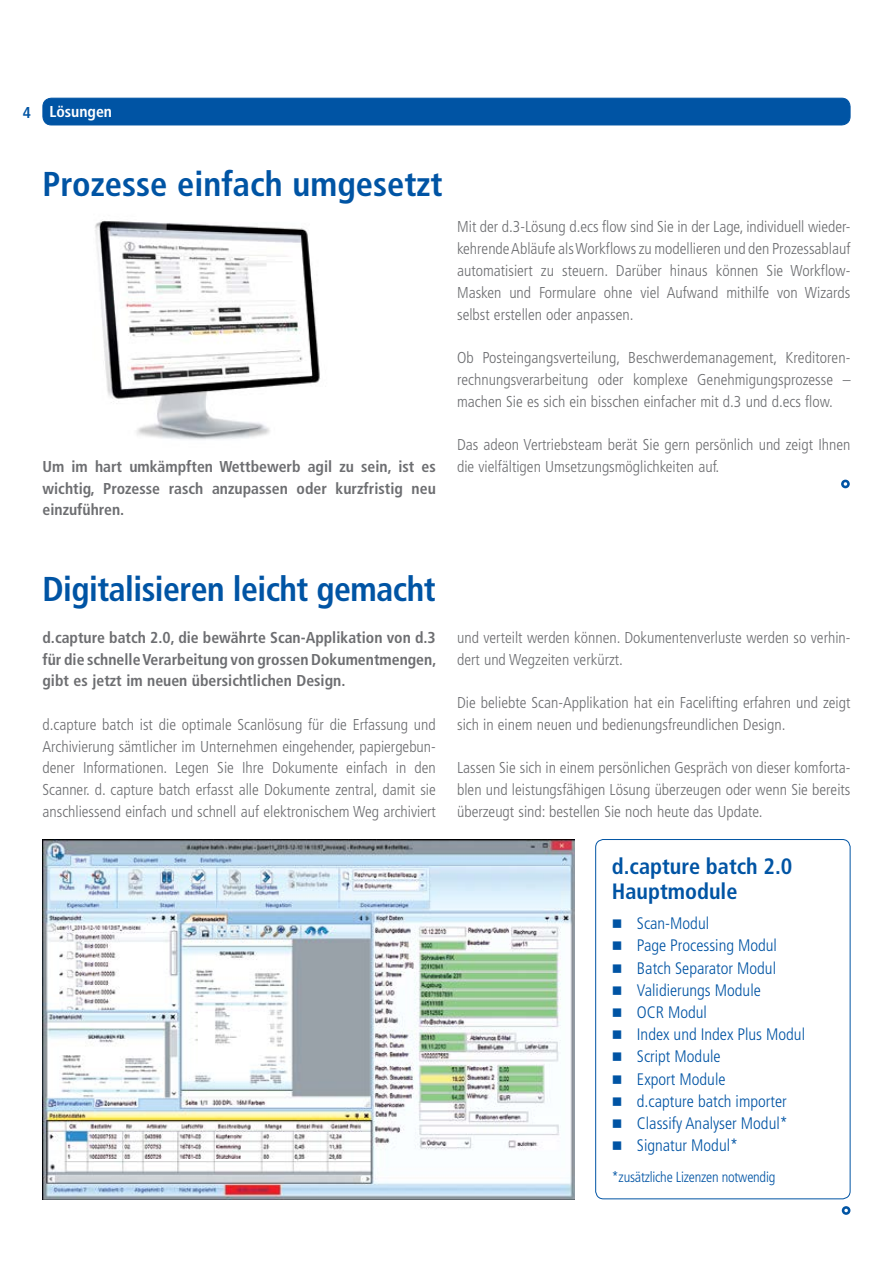
<style>
.page{position:relative;width:893px;height:1263px;background:#fff}
.page>*{position:absolute;margin:0;border:0;box-sizing:border-box;transform-origin:0 0}
.t1{font:700 condensed 34.5px "Frutiger LT";letter-spacing:-.015em;color:#0054a4}
.t2{font:700 condensed 22.2px/25px "Frutiger LT";color:#0054a4}
.t3{font:300 condensed 16.65px "Frutiger LT";color:#0054a4}
.t4{font:300 condensed 15.75px/21.8px "Frutiger LT";color:#6d6e71;text-align:justify}
.t5{font:700 condensed 15.75px/21.8px "Frutiger LT";color:#6d6e71;text-align:justify}
.t6{font:700 condensed 15.75px "Frutiger LT";color:#fff}
.t7{font:300 condensed 14.55px "Frutiger LT";letter-spacing:-.015em;color:#0054a4}
.s1{color:#0054a4}
</style>
<div class="page">
<div style="left:43px;top:98px;width:807px;height:27px;background:#0054a4;border-radius:9px"></div>
<div style="left:43px;top:98px;width:807px;height:27px;border:1px solid #0054a4;border-radius:9px"></div>
<svg style="left:841px;top:480px;width:9px;height:8px"></svg>
<img style="left:43px;top:839px;width:531px;height:360px">
<svg style="left:842px;top:1206px;width:8px;height:9px"></svg>
<div style="left:595px;top:839px;width:255px;height:360px;border:1px solid #0054a4;border-radius:8px"></div>
<img style="left:95px;top:220px;width:225px;height:220px">
<p class="t6" style="left:23px;top:102px;width:91px"><span class="s1">4</span> Lösungen</p>
<h1 class="t1" style="left:43px;top:164px;width:402px">Prozesse einfach umgesetzt</h1>
<p class="t5" style="left:43px;top:455px;width:395px">Um im hart umkämpften Wettbewerb agil zu sein, ist es wichtig, Prozesse rasch anzupassen oder kurzfristig neu einzuführen.</p>
<p class="t4" style="left:457px;top:216px;width:395px">Mit der d.3-Lösung d.ecs flow sind Sie in der Lage, individuell wieder&shy;kehrende Abläufe als Workflows zu modellieren und den Prozessablauf automatisiert zu steuern. Darüber hinaus können Sie Workflow-Masken und Formulare ohne viel Aufwand mithilfe von Wizards selbst erstellen oder anpassen.</p>
<p class="t4" style="left:457px;top:347px;width:395px">Ob Posteingangsverteilung, Beschwerdemanagement, Kreditoren&shy;rechnungsverarbeitung oder komplexe Genehmigungsprozesse – machen Sie es sich ein bisschen einfacher mit d.3 und d.ecs flow.</p>
<p class="t4" style="left:457px;top:434px;width:395px">Das adeon Vertriebsteam berät Sie gern persönlich und zeigt Ihnen die vielfältigen Umsetzungsmöglichkeiten auf.</p>
<h1 class="t1" style="left:42px;top:569px;width:395px">Digitalisieren leicht gemacht</h1>
<p class="t5" style="left:43px;top:626px;width:395px">d.capture batch 2.0, die bewährte Scan-Applikation von d.3 für die schnelle Verarbeitung von grossen Dokumentmengen, gibt es jetzt im neuen übersichtlichen Design.</p>
<p class="t4" style="left:43px;top:714px;width:395px">d.capture batch ist die optimale Scanlösung für die Erfassung und Archivierung sämtlicher im Unternehmen eingehender, papiergebun&shy;dener Informationen. Legen Sie Ihre Dokumente einfach in den Scanner. d. capture batch erfasst alle Dokumente zentral, damit sie anschliessend einfach und schnell auf elektronischem Weg archiviert</p>
<p class="t4" style="left:457px;top:627px;width:395px">und verteilt werden können. Dokumentenverluste werden so verhin&shy;dert und Wegzeiten verkürzt.</p>
<p class="t4" style="left:457px;top:692px;width:395px">Die beliebte Scan-Applikation hat ein Facelifting erfahren und zeigt sich in einem neuen und bedienungsfreundlichen Design.</p>
<p class="t4" style="left:457px;top:757px;width:395px">Lassen Sie sich in einem persönlichen Gespräch von dieser komforta&shy;blen und leistungsfähigen Lösung überzeugen oder wenn Sie bereits überzeugt sind: bestellen Sie noch heute das Update.</p>
<h2 class="t2" style="left:612px;top:853px;width:182px">d.capture batch 2.0<br>Hauptmodule</h2>
<p class="t3" style="left:612px;top:914px;width:99px">■ Scan-Modul</p>
<p class="t3" style="left:612px;top:936px;width:167px">■ Page Processing Modul</p>
<p class="t3" style="left:612px;top:958px;width:166px">■ Batch Separator Modul</p>
<p class="t3" style="left:612px;top:980px;width:150px">■ Validierungs Module</p>
<p class="t3" style="left:612px;top:1003px;width:97px">■ OCR Modul</p>
<p class="t3" style="left:612px;top:1025px;width:195px">■ Index und Index Plus Modul</p>
<p class="t3" style="left:612px;top:1047px;width:110px">■ Script Module</p>
<p class="t3" style="left:612px;top:1069px;width:115px">■ Export Module</p>
<p class="t3" style="left:612px;top:1091px;width:176px">■ d.capture batch importer</p>
<p class="t3" style="left:612px;top:1114px;width:177px">■ Classify Analyser Modul*</p>
<p class="t3" style="left:612px;top:1136px;width:128px">■ Signatur Modul*</p>
<p class="t7" style="left:612px;top:1168px;width:165px">*zusätzliche Lizenzen notwendig</p>
</div>
